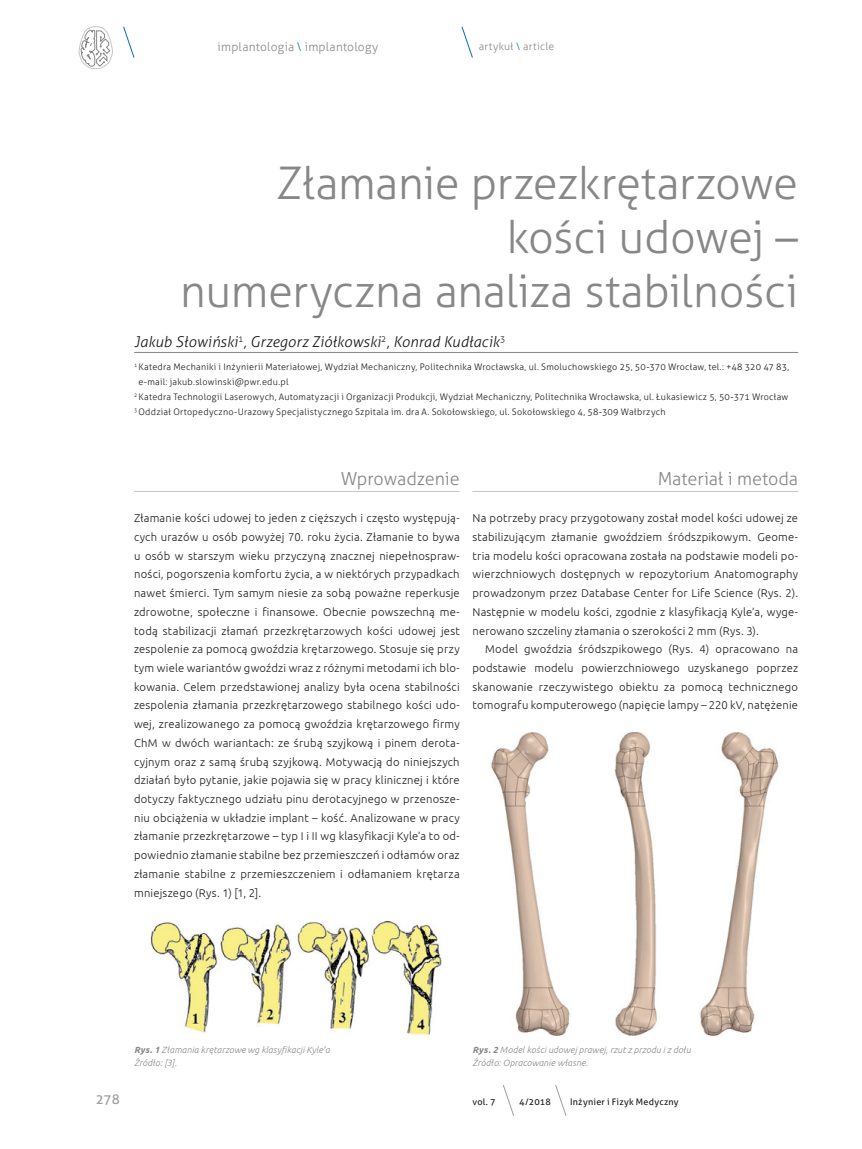
<style>
.page{position:relative;width:862px;height:1149px;background:#fff}
.page>*{position:absolute;margin:0;border:0;box-sizing:border-box;transform-origin:0 0}
.t1{font:300 45px/54px "Aller";letter-spacing:-.01em;color:#878787;text-align:right}
.t2{font:300 18px "Aller";letter-spacing:-.005em;color:#878787}
.t3{font:italic 300 15px "Aller";letter-spacing:.005em;color:#1d1d1b}
.t4{font:13.5px "Aller";color:#9d9d9c}
.t5{font:300 12px "Aller";letter-spacing:.015em;color:#878787}
.t6{font:300 11.25px/18.8px "Ubuntu";letter-spacing:.02em;color:#1d1d1b;text-align:justify}
.t7{font:300 10.5px "Aller";letter-spacing:.025em;color:#878787}
.t8{font:300 9px "Aller";letter-spacing:.025em;color:#1d1d1b}
.t9{font:italic 300 9px/13.5px "Ubuntu";letter-spacing:.02em;color:#878787}
.t10{font:9px "Aller";letter-spacing:.025em;color:#1d1d1b}
.s1{color:#0071b9}
.s2{font-weight:700}
</style>
<div class="page">
<svg style="left:461px;top:26px;width:12px;height:32px"></svg>
<svg style="left:555px;top:1085px;width:11px;height:30px"></svg>
<svg style="left:123px;top:26px;width:12px;height:32px"></svg>
<svg style="left:503px;top:1085px;width:10px;height:30px"></svg>
<svg style="left:78px;top:26px;width:34px;height:43px"></svg>
<hr style="left:134px;top:491px;width:325px;height:1px;background:#c6c6c6">
<hr style="left:472px;top:491px;width:325px;height:1px;background:#c6c6c6">
<hr style="left:134px;top:352px;width:663px;height:1px;background:#878787">
<img style="left:151px;top:920px;width:291px;height:115px">
<img style="left:491px;top:732px;width:79px;height:305px">
<img style="left:614px;top:732px;width:43px;height:304px">
<img style="left:700px;top:732px;width:79px;height:305px">
<p class="t5" style="left:217px;top:40px;width:162px">implantologia <span class="s1">\</span> implantology</p>
<p class="t7" style="left:478px;top:40px;width:77px">artykuł <span class="s1">\</span> article</p>
<h1 class="t1" style="left:180px;top:156px;width:619px">Złamanie przezkrętarzowe kości udowej –<br>numeryczna analiza stabilności</h1>
<h3 class="t3" style="left:134px;top:332px;width:372px">Jakub Słowiński<sup>1</sup>, Grzegorz Ziółkowski<sup>2</sup>, Konrad Kudłacik<sup>3</sup></h3>
<p class="t8" style="left:134px;top:361px;width:656px"><sup>1</sup> Katedra Mechaniki i Inżynierii Materiałowej, Wydział Mechaniczny, Politechnika Wrocławska, ul. Smoluchowskiego 25, 50-370 Wrocław, tel.: +48 320 47 83,</p>
<p class="t8" style="left:138px;top:376px;width:151px">e-mail: jakub.slowinski@pwr.edu.pl</p>
<p class="t8" style="left:134px;top:391px;width:655px"><sup>2</sup> Katedra Technologii Laserowych, Automatyzacji i Organizacji Produkcji, Wydział Mechaniczny, Politechnika Wrocławska, ul. Łukasiewicz 5, 50-371 Wrocław</p>
<p class="t8" style="left:134px;top:406px;width:532px"><sup>3</sup> Oddział Ortopedyczno-Urazowy Specjalistycznego Szpitala im. dra A. Sokołowskiego, ul. Sokołowskiego 4, 58-309 Wałbrzych</p>
<h2 class="t2" style="left:340px;top:467px;width:120px">Wprowadzenie</h2>
<p class="t6" style="left:134px;top:508px;width:327px">Złamanie kości udowej to jeden z cięższych i często występują&shy;cych urazów u osób powyżej 70. roku życia. Złamanie to bywa u osób w starszym wieku przyczyną znacznej niepełnospraw&shy;ności, pogorszenia komfortu życia, a w niektórych przypadkach nawet śmierci. Tym samym niesie za sobą poważne reperkusje zdrowotne, społeczne i finansowe. Obecnie powszechną me&shy;todą stabilizacji złamań przezkrętarzowych kości udowej jest zespolenie za pomocą gwoździa krętarzowego. Stosuje się przy tym wiele wariantów gwoździ wraz z różnymi metodami ich blo&shy;kowania. Celem przedstawionej analizy była ocena stabilności zespolenia złamania przezkrętarzowego stabilnego kości udo&shy;wej, zrealizowanego za pomocą gwoździa krętarzowego firmy ChM w dwóch wariantach: ze śrubą szyjkową i pinem derota&shy;cyjnym oraz z samą śrubą szyjkową. Motywacją do niniejszych działań było pytanie, jakie pojawia się w pracy klinicznej i które dotyczy faktycznego udziału pinu derotacyjnego w przenosze&shy;niu obciążenia w układzie implant – kość. Analizowane w pracy złamanie przezkrętarzowe – typ I i II wg klasyfikacji Kyle’a to od&shy;powiednio złamanie stabilne bez przemieszczeń i odłamów oraz złamanie stabilne z przemieszczeniem i odłamaniem krętarza mniejszego (Rys. 1) [1, 2].</p>
<h2 class="t2" style="left:657px;top:467px;width:142px">Materiał i metoda</h2>
<p class="t6" style="left:472px;top:508px;width:327px">Na potrzeby pracy przygotowany został model kości udowej ze stabilizującym złamanie gwoździem śródszpikowym. Geome&shy;tria modelu kości opracowana została na podstawie modeli po&shy;wierzchniowych dostępnych w repozytorium Anatomography prowadzonym przez Database Center for Life Science (Rys. 2).<br>Następnie w modelu kości, zgodnie z klasyfikacją Kyle’a, wyge&shy;nerowano szczeliny złamania o szerokości 2 mm (Rys. 3).</p>
<p class="t6" style="left:472px;top:639px;width:327px;text-indent:13px">Model gwoździa śródszpikowego (Rys. 4) opracowano na podstawie modelu powierzchniowego uzyskanego poprzez skanowanie rzeczywistego obiektu za pomocą technicznego tomografu komputerowego (napięcie lampy – 220 kV, natężenie</p>
<p class="t9" style="left:134px;top:1041px;width:197px"><span class="s2">Rys. 1</span> Złamania krętarzowe wg klasyfikacji Kyle’a<br>Źródło: [3].</p>
<p class="t9" style="left:472px;top:1041px;width:220px"><span class="s2">Rys. 2</span> Model kości udowej prawej, rzut z przodu i z dołu<br>Źródło: Opracowanie własne.</p>
<p class="t4" style="left:96px;top:1090px;width:25px">278</p>
<p class="t10" style="left:472px;top:1095px;width:25px">vol. 7</p>
<p class="t10" style="left:519px;top:1095px;width:33px">4/2018</p>
<p class="t10" style="left:569px;top:1095px;width:110px">Inżynier i Fizyk Medyczny</p>
</div>
